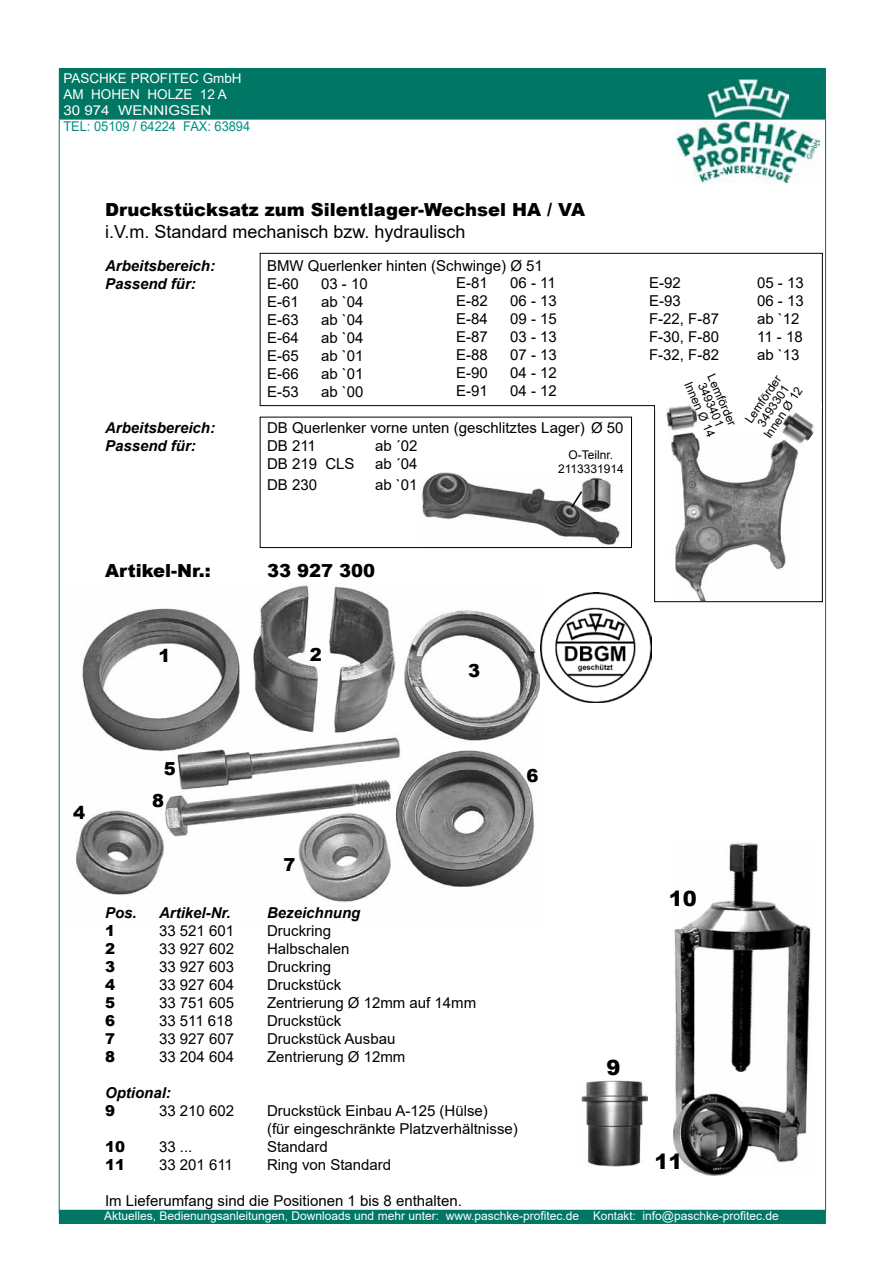
<style>
.page{position:relative;width:893px;height:1263px;background:#fff}
.page>*{position:absolute;margin:0;border:0;box-sizing:border-box;transform-origin:0 0}
.t1{font:900 21px "Arial";color:#000}
.t2{font:900 18px "Arial";color:#000}
.t3{font:18px "Arial";color:#000}
.t4{font:15px/18px "Arial";color:#000}
.t5{font:italic 700 15px "Arial";color:#000}
.t6{font:900 15px "Arial";color:#000}
.t7{font:13.5px/16.2px "Arial";color:#fff}
.t8{font:13.5px "Arial";color:#008e84;scale:.95 1}
.t9{font:12px "Arial";color:#fff}
.t10{font:12px/12px "Arial";color:#000;text-align:center}
</style>
<div class="page">
<img style="left:75px;top:585px;width:466px;height:317px">
<div style="left:654px;top:405px;width:169px;height:197px;border:1px solid #000"></div>
<div style="left:59px;top:68px;width:767px;height:52px;background:#007764;border:2px solid #007764"></div>
<img style="left:707px;top:79px;width:82px;height:39px">
<img style="left:676px;top:122px;width:144px;height:62px">
<div style="left:57px;top:1208px;width:770px;height:17px;background:#007764;border:2px solid #fff"></div>
<hr style="left:825px;top:119px;width:1px;height:1094px;background:#007764">
<hr style="left:59px;top:120px;width:1px;height:1093px;background:#007764">
<img style="left:674px;top:842px;width:137px;height:334px">
<img style="left:422px;top:473px;width:198px;height:72px">
<div style="left:260px;top:417px;width:372px;height:131px;border:1px solid #000"></div>
<div style="left:260px;top:253px;width:563px;height:153px;border:1px solid #000"></div>
<div style="left:655px;top:403px;width:167px;height:6px;background:#fff"></div>
<svg style="left:570px;top:490px;width:14px;height:19px"></svg>
<img style="left:541px;top:592px;width:110px;height:111px">
<img style="left:671px;top:432px;width:127px;height:168px">
<img style="left:666px;top:405px;width:32px;height:26px">
<img style="left:778px;top:412px;width:36px;height:35px">
<img style="left:581px;top:1080px;width:67px;height:87px">
<p class="t7" style="left:63px;top:70px;width:180px">PASCHKE PROFITEC GmbH<br>AM HOHEN HOLZE 12 A<br>30 974 WENNIGSEN</p>
<p class="t8" style="left:63px;top:117px;width:198px">TEL: 05109 / 64224 FAX: 63894</p>
<p class="t2" style="left:105px;top:197px;width:482px">Druckstücksatz zum Silentlager-Wechsel HA / VA</p>
<p class="t3" style="left:105px;top:219px;width:362px">i.V.m. Standard mechanisch bzw. hydraulisch</p>
<p class="t5" style="left:105px;top:255px;width:112px">Arbeitsbereich:</p>
<p class="t4" style="left:267px;top:256px;width:277px">BMW Querlenker hinten (Schwinge) Ø 51</p>
<p class="t5" style="left:105px;top:273px;width:92px">Passend für:</p>
<p class="t4" style="left:267px;top:274px;width:33px">E-60</p>
<p class="t4" style="left:321px;top:274px;width:48px">03 - 10</p>
<p class="t4" style="left:267px;top:292px;width:33px">E-61</p>
<p class="t4" style="left:321px;top:292px;width:44px">ab `04</p>
<p class="t4" style="left:267px;top:310px;width:33px">E-63</p>
<p class="t4" style="left:321px;top:310px;width:44px">ab `04</p>
<p class="t4" style="left:267px;top:328px;width:33px">E-64</p>
<p class="t4" style="left:321px;top:328px;width:44px">ab `04</p>
<p class="t4" style="left:267px;top:346px;width:33px">E-65</p>
<p class="t4" style="left:321px;top:346px;width:44px">ab `01</p>
<p class="t4" style="left:267px;top:364px;width:33px">E-66</p>
<p class="t4" style="left:321px;top:364px;width:44px">ab `01</p>
<p class="t4" style="left:267px;top:382px;width:33px">E-53</p>
<p class="t4" style="left:321px;top:382px;width:44px">ab `00</p>
<p class="t5" style="left:105px;top:417px;width:112px">Arbeitsbereich:</p>
<p class="t4" style="left:267px;top:418px;width:358px">DB Querlenker vorne unten (geschlitztes Lager) Ø 50</p>
<p class="t5" style="left:105px;top:435px;width:92px">Passend für:</p>
<p class="t4" style="left:267px;top:436px;width:50px">DB 211</p>
<p class="t4" style="left:375px;top:436px;width:44px">ab ´02</p>
<p class="t4" style="left:267px;top:454px;width:89px">DB 219 CLS</p>
<p class="t4" style="left:375px;top:454px;width:44px">ab ´04</p>
<p class="t4" style="left:267px;top:476px;width:52px">DB 230</p>
<p class="t4" style="left:375px;top:476px;width:44px">ab `01</p>
<p class="t4" style="left:456px;top:274px;width:33px">E-81</p>
<p class="t4" style="left:510px;top:274px;width:47px">06 - 11</p>
<p class="t4" style="left:456px;top:292px;width:33px">E-82</p>
<p class="t4" style="left:510px;top:292px;width:48px">06 - 13</p>
<p class="t4" style="left:456px;top:310px;width:33px">E-84</p>
<p class="t4" style="left:510px;top:310px;width:48px">09 - 15</p>
<p class="t4" style="left:456px;top:328px;width:33px">E-87</p>
<p class="t4" style="left:510px;top:328px;width:48px">03 - 13</p>
<p class="t4" style="left:456px;top:346px;width:33px">E-88</p>
<p class="t4" style="left:510px;top:346px;width:48px">07 - 13</p>
<p class="t4" style="left:456px;top:364px;width:33px">E-90</p>
<p class="t4" style="left:510px;top:364px;width:48px">04 - 12</p>
<p class="t4" style="left:456px;top:382px;width:33px">E-91</p>
<p class="t4" style="left:510px;top:382px;width:48px">04 - 12</p>
<p class="t10" style="left:558px;top:447px;width:67px;line-height:14.4px">O-Teilnr.<br>2113331914</p>
<p class="t4" style="left:649px;top:274px;width:33px">E-92</p>
<p class="t4" style="left:757px;top:274px;width:48px">05 - 13</p>
<p class="t4" style="left:649px;top:292px;width:33px">E-93</p>
<p class="t4" style="left:757px;top:292px;width:48px">06 - 13</p>
<p class="t4" style="left:649px;top:310px;width:72px">F-22, F-87</p>
<p class="t4" style="left:757px;top:310px;width:44px">ab `12</p>
<p class="t4" style="left:649px;top:328px;width:72px">F-30, F-80</p>
<p class="t4" style="left:757px;top:328px;width:47px">11 - 18</p>
<p class="t4" style="left:649px;top:346px;width:72px">F-32, F-82</p>
<p class="t4" style="left:757px;top:346px;width:44px">ab `13</p>
<p class="t10" style="left:742px;top:420px;width:61px;rotate:-56deg">Lemförder<br>3493301<br>Innen Ø 12</p>
<p class="t10" style="left:722px;top:368px;width:61px;line-height:24.2px;text-align:left;rotate:67deg">Lemförder<br>Innen Ø 14</p>
<p class="t10" style="left:707px;top:381px;width:48px;rotate:67deg">3493401</p>
<p class="t2" style="left:105px;top:557px;width:107px">Artikel-Nr.:</p>
<p class="t2" style="left:267px;top:557px;width:110px">33 927 300</p>
<p class="t2" style="left:159px;top:642px;width:14px">1</p>
<p class="t2" style="left:310px;top:641px;width:14px">2</p>
<p class="t2" style="left:468px;top:657px;width:14px">3</p>
<p class="t2" style="left:73px;top:799px;width:14px">4</p>
<p class="t2" style="left:164px;top:755px;width:14px">5</p>
<p class="t2" style="left:152px;top:788px;width:14px">8</p>
<p class="t2" style="left:527px;top:763px;width:14px">6</p>
<p class="t2" style="left:284px;top:851px;width:14px">7</p>
<p class="t5" style="left:105px;top:902px;width:33px">Pos.</p>
<p class="t5" style="left:159px;top:902px;width:73px">Artikel-Nr.</p>
<p class="t5" style="left:267px;top:902px;width:95px">Bezeichnung</p>
<p class="t6" style="left:105px;top:919px;width:12px">1</p>
<p class="t4" style="left:159px;top:921px;width:77px">33 521 601</p>
<p class="t4" style="left:267px;top:921px;width:66px">Druckring</p>
<p class="t6" style="left:105px;top:937px;width:12px">2</p>
<p class="t4" style="left:159px;top:939px;width:77px">33 927 602</p>
<p class="t4" style="left:267px;top:939px;width:84px">Halbschalen</p>
<p class="t6" style="left:105px;top:955px;width:12px">3</p>
<p class="t4" style="left:159px;top:957px;width:77px">33 927 603</p>
<p class="t4" style="left:267px;top:957px;width:66px">Druckring</p>
<p class="t6" style="left:105px;top:973px;width:12px">4</p>
<p class="t4" style="left:159px;top:975px;width:77px">33 927 604</p>
<p class="t4" style="left:267px;top:975px;width:76px">Druckstück</p>
<p class="t6" style="left:105px;top:991px;width:12px">5</p>
<p class="t4" style="left:159px;top:993px;width:77px">33 751 605</p>
<p class="t4" style="left:267px;top:993px;width:211px">Zentrierung Ø 12mm auf 14mm</p>
<p class="t6" style="left:105px;top:1009px;width:12px">6</p>
<p class="t4" style="left:159px;top:1011px;width:75px">33 511 618</p>
<p class="t4" style="left:267px;top:1011px;width:76px">Druckstück</p>
<p class="t6" style="left:105px;top:1027px;width:12px">7</p>
<p class="t4" style="left:159px;top:1029px;width:77px">33 927 607</p>
<p class="t4" style="left:267px;top:1029px;width:130px">Druckstück Ausbau</p>
<p class="t6" style="left:105px;top:1045px;width:12px">8</p>
<p class="t4" style="left:159px;top:1047px;width:77px">33 204 604</p>
<p class="t4" style="left:267px;top:1047px;width:140px">Zentrierung Ø 12mm</p>
<p class="t5" style="left:105px;top:1082px;width:67px">Optional:</p>
<p class="t6" style="left:105px;top:1099px;width:12px">9</p>
<p class="t4" style="left:159px;top:1101px;width:77px">33 210 602</p>
<p class="t4" style="left:267px;top:1101px;width:252px">Druckstück Einbau A-125 (Hülse)<br>(für eingeschränkte Platzverhältnisse)</p>
<p class="t6" style="left:105px;top:1135px;width:22px">10</p>
<p class="t4" style="left:159px;top:1137px;width:35px">33 ...</p>
<p class="t4" style="left:267px;top:1137px;width:62px">Standard</p>
<p class="t6" style="left:105px;top:1153px;width:22px">11</p>
<p class="t4" style="left:159px;top:1155px;width:75px">33 201 611</p>
<p class="t4" style="left:267px;top:1155px;width:126px">Ring von Standard</p>
<p class="t4" style="left:105px;top:1191px;width:358px">Im Lieferumfang sind die Positionen 1 bis 8 enthalten.</p>
<h1 class="t1" style="left:669px;top:883px;width:30px">10</h1>
<h1 class="t1" style="left:607px;top:1052px;width:16px">9</h1>
<h1 class="t1" style="left:654px;top:1146px;width:30px">11</h1>
<p class="t9" style="left:104px;top:1208px;width:676px">Aktuelles, Bedienungsanleitungen, Downloads und mehr unter: www.paschke-profitec.de Kontakt: info@paschke-profitec.de</p>
</div>
